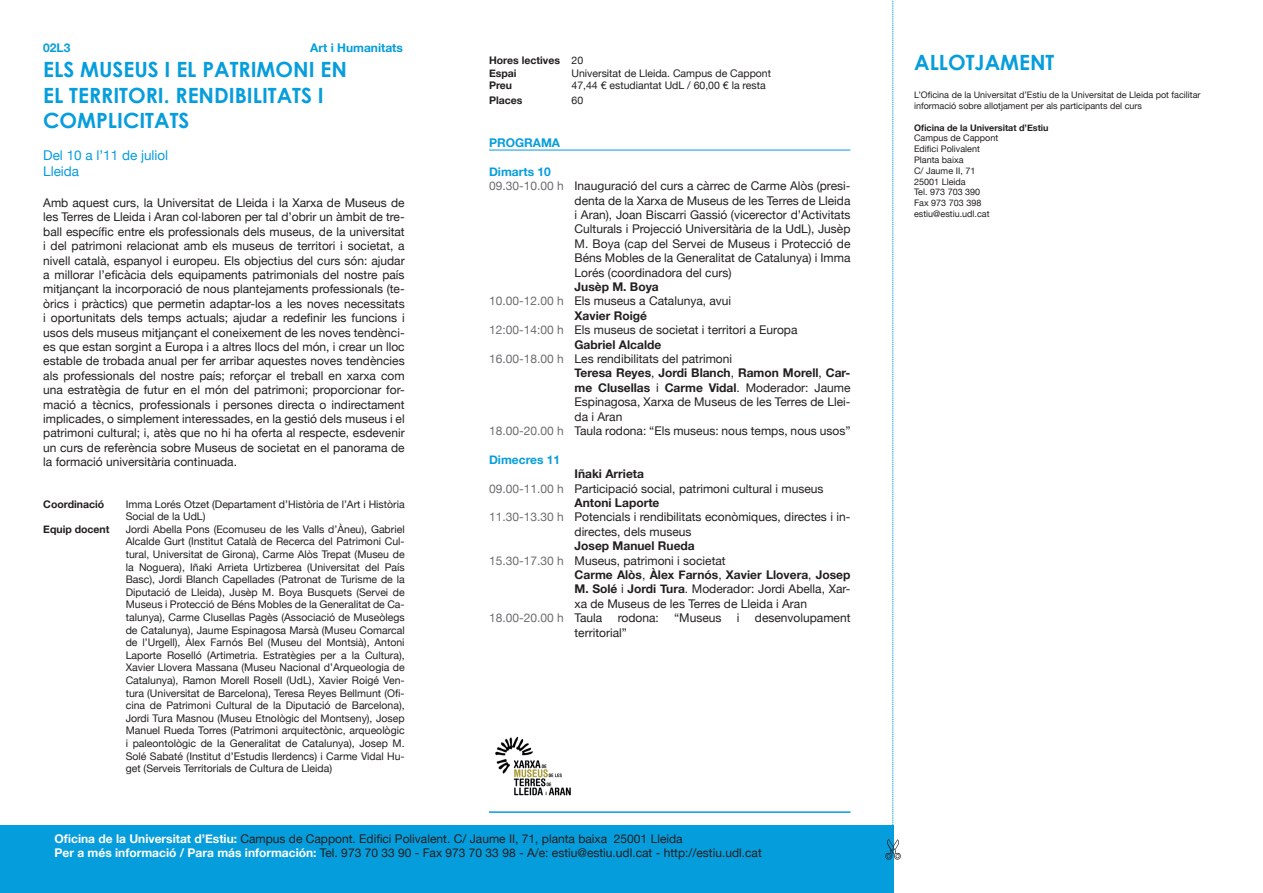
<style>
.page{position:relative;width:1263px;height:893px;background:#fff}
.page>*{position:absolute;margin:0;border:0;box-sizing:border-box;transform-origin:0 0}
.t1{font:700 21px/25.2px "Century Gothic";color:#069ddc}
.t2{font:13.5px/16.2px "Helvetica Neue";color:#069ddc}
.t3{font:12px/14.4px "Helvetica Neue";color:#231f20}
.t4{font:700 12px "Helvetica Neue";color:#231f20}
.t5{font:700 12px "Helvetica Neue";color:#069ddc}
.t6{font:12px "Helvetica Neue";color:#6c6d70}
.t7{font:10.5px/12.6px "Helvetica Neue";color:#231f20}
.t8{font:700 10.5px/12.6px "Helvetica Neue";color:#231f20}
.t9{font:9px/10.8px "Helvetica Neue";color:#231f20}
.t10{font:700 9px "Helvetica Neue";color:#231f20}
.s1{font-weight:400}
.s2{color:#6c6d70}
.s3{font-weight:700}
.s4{color:#231f20}
.s5{font-weight:700;color:#fff}
</style>
<div class="page">
<div style="left:0;top:825px;width:893px;height:68px;background:#069ddc"></div>
<svg style="left:885px;top:0;width:16px;height:893px"></svg>
<hr style="left:489px;top:811px;width:361px;height:2px;background:#069ddc">
<hr style="left:489px;top:150px;width:361px;height:1px;background:#069ddc">
<img style="left:495px;top:736px;width:76px;height:60px">
<p class="t5" style="left:43px;top:40px;width:29px">02L3</p>
<p class="t5" style="left:310px;top:40px;width:94px">Art i Humanitats</p>
<h1 class="t1" style="left:43px;top:57px;width:305px">ELS MUSEUS I EL PATRIMONI EN<br>EL TERRITORI. RENDIBILITATS I<br>COMPLICITATS</h1>
<p class="t2" style="left:43px;top:147px;width:127px">Del 10 a l’11 de juliol<br>Lleida</p>
<p class="t3" style="left:43px;top:195px;width:363px;text-align:justify">Amb aquest curs, la Universitat de Lleida i la Xarxa de Museus de les Terres de Lleida i Aran col·laboren per tal d’obrir un àmbit de tre· ball específic entre els professionals dels museus, de la universitat i del patrimoni relacionat amb els museus de territori i societat, a nivell català, espanyol i europeu. Els objectius del curs són: ajudar a millorar l’eficàcia dels equipaments patrimonials del nostre país mitjançant la incorporació de nous plantejaments professionals (te· òrics i pràctics) que permetin adaptar-los a les noves necessitats i oportunitats dels temps actuals; ajudar a redefinir les funcions i usos dels museus mitjançant el coneixement de les noves tendènci· es que estan sorgint a Europa i a altres llocs del món, i crear un lloc estable de trobada anual per fer arribar aquestes noves tendències als professionals del nostre país; reforçar el treball en xarxa com una estratègia de futur en el món del patrimoni; proporcionar for· mació a tècnics, professionals i persones directa o indirectament implicades, o simplement interessades, en la gestió dels museus i el patrimoni cultural; i, atès que no hi ha oferta al respecte, esdevenir un curs de referència sobre Museus de societat en el panorama de la formació universitària continuada.</p>
<p class="t8" style="left:43px;top:497px;width:63px">Coordinació</p>
<p class="t7" style="left:126px;top:497px;width:280px">Imma Lorés Otzet (Departament d’Història de l’Art i Història<br>Social de la UdL)</p>
<p class="t8" style="left:43px;top:522px;width:68px">Equip docent</p>
<p class="t7" style="left:126px;top:523px;width:280px;text-align:justify">Jordi Abella Pons (Ecomuseu de les Valls d’Àneu), Gabriel Alcalde Gurt (Institut Català de Recerca del Patrimoni Cul· tural, Universitat de Girona), Carme Alòs Trepat (Museu de la Noguera), Iñaki Arrieta Urtizberea (Universitat del País Basc), Jordi Blanch Capellades (Patronat de Turisme de la Diputació de Lleida), Jusèp M. Boya Busquets (Servei de Museus i Protecció de Béns Mobles de la Generalitat de Ca· talunya), Carme Clusellas Pagès (Associació de Museòlegs de Catalunya), Jaume Espinagosa Marsà (Museu Comarcal de l’Urgell), Àlex Farnós Bel (Museu del Montsià), Antoni Laporte Roselló (Artimetria. Estratègies per a la Cultura), Xavier Llovera Massana (Museu Nacional d’Arqueologia de Catalunya), Ramon Morell Rosell (UdL), Xavier Roigé Ven· tura (Universitat de Barcelona), Teresa Reyes Bellmunt (Ofi· cina de Patrimoni Cultural de la Diputació de Barcelona), Jordi Tura Masnou (Museu Etnològic del Montseny), Josep Manuel Rueda Torres (Patrimoni arquitectònic, arqueològic i paleontològic de la Generalitat de Catalunya), Josep M.<br>Solé Sabaté (Institut d’Estudis Ilerdencs) i Carme Vidal Hu· get (Serveis Territorials de Cultura de Lleida)</p>
<p class="t8" style="left:489px;top:54px;width:96px">Hores lectives <span class="s1">20<br></span>Espai</p>
<p class="t7" style="left:571px;top:67px;width:201px">Universitat de Lleida. Campus de Cappont</p>
<p class="t8" style="left:489px;top:79px;width:25px">Preu</p>
<p class="t7" style="left:571px;top:79px;width:196px">47,44 € estudiantat UdL / 60,00 € la resta</p>
<p class="t8" style="left:489px;top:94px;width:35px">Places</p>
<p class="t7" style="left:571px;top:94px;width:13px">60</p>
<p class="t5" style="left:489px;top:135px;width:73px">PROGRAMA</p>
<p class="t5" style="left:489px;top:164px;width:63px">Dimarts 10</p>
<p class="t3" style="left:489px;top:179px;width:363px"><span class="s2">09.30-10.00 h</span> Inauguració del curs a càrrec de Carme Alòs (presi·</p>
<p class="t3" style="left:574px;top:193px;width:277px">denta de la Xarxa de Museus de les Terres de Lleida</p>
<p class="t3" style="left:574px;top:207px;width:277px">i Aran), Joan Biscarri Gassió (vicerector d’Activitats</p>
<p class="t3" style="left:574px;top:222px;width:277px">Culturals i Projecció Universitària de la UdL), Jusèp</p>
<p class="t3" style="left:574px;top:236px;width:277px">M. Boya (cap del Servei de Museus i Protecció de</p>
<p class="t3" style="left:574px;top:251px;width:277px">Béns Mobles de la Generalitat de Catalunya) i Imma</p>
<p class="t3" style="left:574px;top:265px;width:158px">Lorés (coordinadora del curs)</p>
<p class="t4" style="left:574px;top:279px;width:86px">Jusèp M. Boya</p>
<p class="t3" style="left:489px;top:294px;width:244px"><span class="s2">10.00-12.00 h</span> Els museus a Catalunya, avui</p>
<p class="t4" style="left:574px;top:308px;width:74px">Xavier Roigé</p>
<p class="t3" style="left:489px;top:323px;width:310px"><span class="s2">12:00-14:00 h</span> Els museus de societat i territori a Europa</p>
<p class="t4" style="left:574px;top:337px;width:88px">Gabriel Alcalde</p>
<p class="t3" style="left:489px;top:351px;width:245px"><span class="s2">16.00-18.00 h</span> Les rendibilitats del patrimoni</p>
<p class="t4" style="left:574px;top:366px;width:277px">Teresa Reyes<span class="s1">,</span> Jordi Blanch<span class="s1">,</span> Ramon Morell<span class="s1">,</span> Car-</p>
<p class="t4" style="left:574px;top:380px;width:277px">me Clusellas <span class="s1">i</span> Carme Vidal<span class="s1">. Moderador: Jaume</span></p>
<p class="t3" style="left:574px;top:395px;width:277px">Espinagosa, Xarxa de Museus de les Terres de Llei·</p>
<p class="t3" style="left:574px;top:409px;width:49px">da i Aran</p>
<p class="t3" style="left:489px;top:423px;width:363px"><span class="s2">18.00-20.00 h</span> Taula rodona: “Els museus: nous temps, nous usos”</p>
<p class="t5" style="left:489px;top:452px;width:73px">Dimecres 11</p>
<p class="t4" style="left:574px;top:467px;width:71px">Iñaki Arrieta</p>
<p class="t3" style="left:489px;top:481px;width:336px"><span class="s2">09.00-11.00 h</span> Participació social, patrimoni cultural i museus</p>
<p class="t4" style="left:574px;top:495px;width:86px">Antoni Laporte</p>
<p class="t3" style="left:489px;top:510px;width:363px"><span class="s2">11.30-13.30 h</span> Potencials i rendibilitats econòmiques, directes i in·</p>
<p class="t3" style="left:574px;top:524px;width:118px">directes, dels museus</p>
<p class="t4" style="left:574px;top:539px;width:122px">Josep Manuel Rueda</p>
<p class="t3" style="left:489px;top:553px;width:238px"><span class="s2">15.30-17.30 h</span> Museus, patrimoni i societat</p>
<p class="t4" style="left:574px;top:567px;width:277px">Carme Alòs<span class="s1">,</span> Àlex Farnós<span class="s1">,</span> Xavier Llovera<span class="s1">,</span> Josep</p>
<p class="t3" style="left:574px;top:582px;width:277px"><span class="s3">M. Solé</span> i <span class="s3">Jordi Tura</span>. Moderador: Jordi Abella, Xar·</p>
<p class="t3" style="left:574px;top:596px;width:234px">xa de Museus de les Terres de Lleida i Aran</p>
<p class="t6" style="left:489px;top:611px;width:115px">18.00-20.00 h <span class="s4">Taula</span></p>
<p class="t3" style="left:618px;top:611px;width:43px">rodona:</p>
<p class="t3" style="left:674px;top:611px;width:49px">“Museus</p>
<p class="t3" style="left:737px;top:611px;width:4px">i</p>
<p class="t3" style="left:755px;top:611px;width:97px">desenvolupament</p>
<p class="t3" style="left:574px;top:625px;width:54px">territorial”</p>
<p class="t3" style="left:54px;top:831px;width:709px"><span class="s5">Oficina de la Universitat d’Estiu:</span> Campus de Cappont. Edifici Polivalent. C/ Jaume II, 71, planta baixa 25001 Lleida<br><span class="s5">Per a més informació / Para más información:</span> Tel. 973 70 33 90 - Fax 973 70 33 98 - A/e: estiu@estiu.udl.cat - http://estiu.udl.cat</p>
<h1 class="t1" style="left:914px;top:49px;width:142px">ALLOTJAMENT</h1>
<p class="t9" style="left:914px;top:90px;width:288px">L’Oficina de la Universitat d’Estiu de la Universitat de Lleida pot facilitar informació sobre allotjament per als participants del curs</p>
<p class="t10" style="left:914px;top:122px;width:136px">Oficina de la Universitat d’Estiu</p>
<p class="t9" style="left:914px;top:133px;width:86px">Campus de Cappont<br>Edifici Polivalent<br>Planta baixa<br>C/ Jaume II, 71<br>25001 Lleida<br>Tel. 973 703 390<br>Fax 973 703 398 estiu@estiu.udl.cat</p>
</div>
